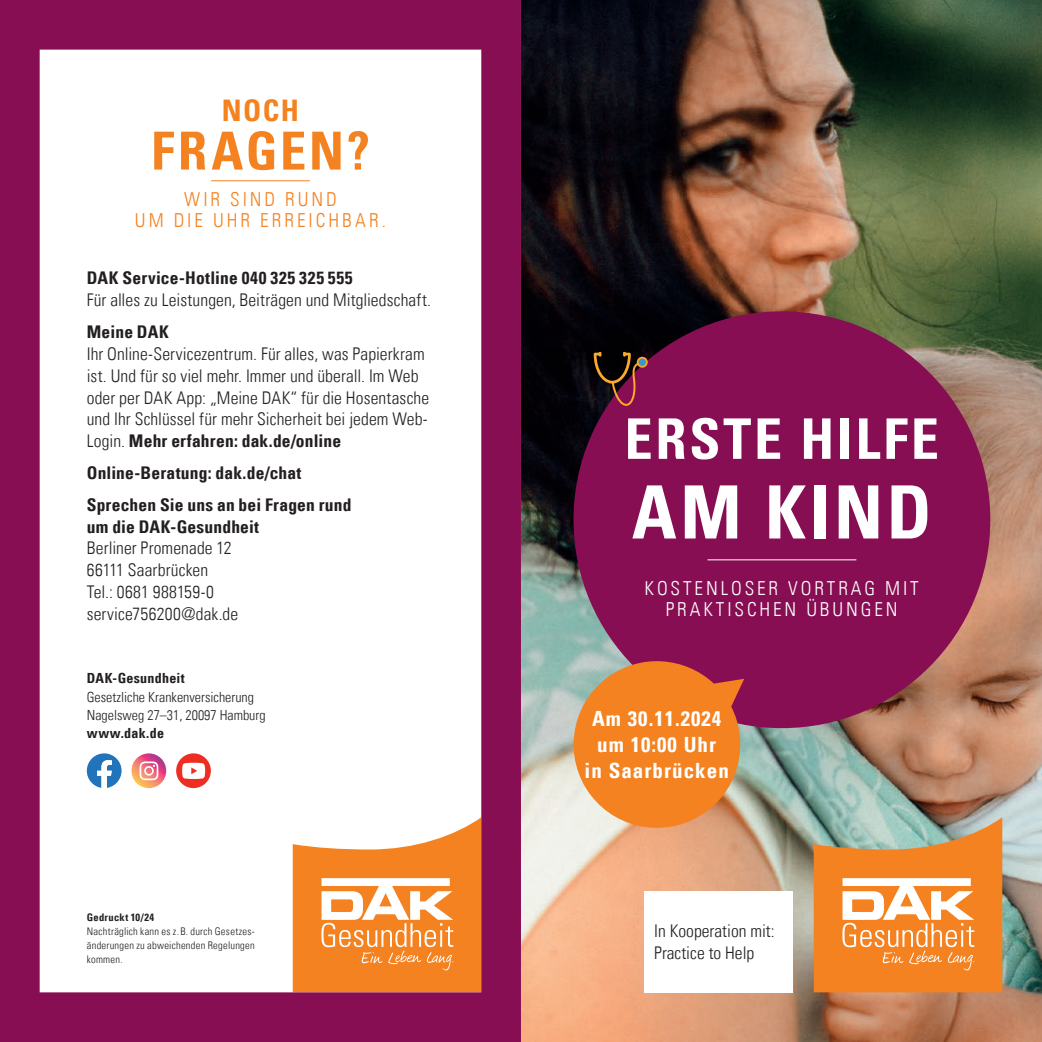
<style>
.page{position:relative;width:1042px;height:1042px;background:#fff}
.page>*{position:absolute;margin:0;border:0;box-sizing:border-box;transform-origin:0 0}
.t1{font:73.5px "Univers Com 67 Bold Cond";letter-spacing:.05em;color:#fff}
.t2{font:56px "Univers Com 67 Bold Cond";letter-spacing:.05em;color:#fff}
.t3{font:52.5px "Univers Com 67 Bold Cond";letter-spacing:.05em;color:#f58220}
.t4{font:29.75px "Univers Com 67 Bold Cond";color:#f58220}
.t5{font:21px/26.2px "Univers Com 67 Bold Cond";letter-spacing:.05em;color:#fff;text-align:center}
.t6{font:19.25px/21px "Univers Com 47 Light Cond";letter-spacing:.15em;color:#fff;text-align:center}
.t7{font:19.25px/21px "Univers Com 47 Light Cond";letter-spacing:.155em;color:#f58220;text-align:center}
.t8{font:17.5px/21.9px "Univers Com 47 Light Cond";letter-spacing:.005em;color:#231f20}
.t9{font:17.5px/31.8px "Univers Com 67 Bold Cond";letter-spacing:.01em;color:#231f20}
.t10{font:14px/18.4px "Univers Com 47 Light Cond";color:#231f20}
.t11{font:14px "Univers Com 67 Bold Cond";letter-spacing:.02em;color:#231f20}
.t12{font:10.5px/14px "Univers Com 47 Light Cond";letter-spacing:.025em;color:#231f20;text-align:justify}
.t13{font:10.5px "Univers Com 67 Bold Cond";letter-spacing:.03em;color:#231f20}
.s1{font-family:"Univers Com 47 Light Cond"}
</style>
<div class="page">
<img style="left:990px;top:0;width:52px;height:1042px">
<div style="left:990px;top:817px;width:12px;height:175px;background:#f58220"></div>
<img style="left:0;top:0;width:990px;height:1042px">
<svg style="left:563px;top:653px;width:186px;height:186px;background:#e08b4d"></svg>
<svg style="left:594px;top:352px;width:54px;height:54px;background:#521f25"></svg>
<div style="left:638px;top:358px;width:8px;height:8px;background:#3d94d0;border-radius:50%"></div>
<hr style="left:707px;top:559px;width:149px;height:1px;background:#fff">
<hr style="left:211px;top:180px;width:99px;height:1px;background:#f58220">
<svg style="left:87px;top:753px;width:35px;height:35px"></svg>
<svg style="left:131px;top:753px;width:35px;height:35px"></svg>
<svg style="left:140px;top:761px;width:18px;height:19px"></svg>
<div style="left:176px;top:753px;width:35px;height:35px;background:#ee2e22;border-radius:50%"></div>
<svg style="left:182px;top:763px;width:23px;height:16px"></svg>
<div style="left:87px;top:498px;width:347px;height:35px;background:#fff"></div>
<div style="left:87px;top:541px;width:347px;height:110px;background:#fff"></div>
<h3 class="t4" style="left:222px;top:92px;width:79px">NOCH</h3>
<h3 class="t3" style="left:151px;top:119px;width:220px">FRAGEN?</h3>
<p class="t7" style="left:135px;top:189px;width:252px">WIR SIND RUND<br>UM DIE UHR ERREICHBAR.</p>
<p class="t9" style="left:87px;top:262px;width:267px">DAK Service-Hotline 040 325 325 555</p>
<p class="t8" style="left:87px;top:289px;width:346px">Für alles zu Leistungen, Beiträgen und Mitgliedschaft.</p>
<p class="t9" style="left:87px;top:316px;width:83px">Meine DAK</p>
<p class="t8" style="left:87px;top:343px;width:344px">Ihr Online-Servicezentrum. Für alles, was Papierkram ist. Und für so viel mehr. Immer und überall. Im Web oder per DAK App: „Meine DAK“ für die Hosentasche und Ihr Schlüssel für mehr Sicherheit bei jedem Web-</p>
<p class="t9" style="left:87px;top:425px;width:256px"><span class="s1">Login.</span> Mehr erfahren: dak.de/online<br>Online-Beratung: dak.de/chat</p>
<p class="t9" style="left:87px;top:493px;width:266px;line-height:21.9px">Sprechen Sie uns an bei Fragen rund um die DAK-Gesundheit</p>
<p class="t8" style="left:87px;top:537px;width:153px">Berliner Promenade 12<br>66111 Saarbrücken<br>Tel.: 0681 988159-0 service756200@dak.de</p>
<p class="t11" style="left:87px;top:670px;width:99px">DAK-Gesundheit</p>
<p class="t10" style="left:87px;top:687px;width:180px">Gesetzliche Krankenversicherung<br>Nagelsweg 27–31, 20097 Hamburg</p>
<p class="t11" style="left:87px;top:725px;width:79px">www.dak.de</p>
<p class="t13" style="left:87px;top:910px;width:69px">Gedruckt 10/24</p>
<p class="t12" style="left:87px;top:924px;width:169px">Nachträglich kann es z.B. durch Gesetzes&shy;änderungen zu abweichenden Regelungen kommen.</p>
<h2 class="t2" style="left:624px;top:404px;width:316px">ERSTE HILFE</h2>
<h1 class="t1" style="left:632px;top:467px;width:301px">AM KIND</h1>
<p class="t6" style="left:644px;top:577px;width:276px">KOSTENLOSER VORTRAG MIT<br>PRAKTISCHEN ÜBUNGEN</p>
<p class="t5" style="left:584px;top:705px;width:146px">Am 30.11.2024 um 10:00 Uhr<br>in Saarbrücken</p>
<p class="t8" style="left:654px;top:920px;width:122px">In Kooperation mit:<br>Practice to Help</p>
</div>
